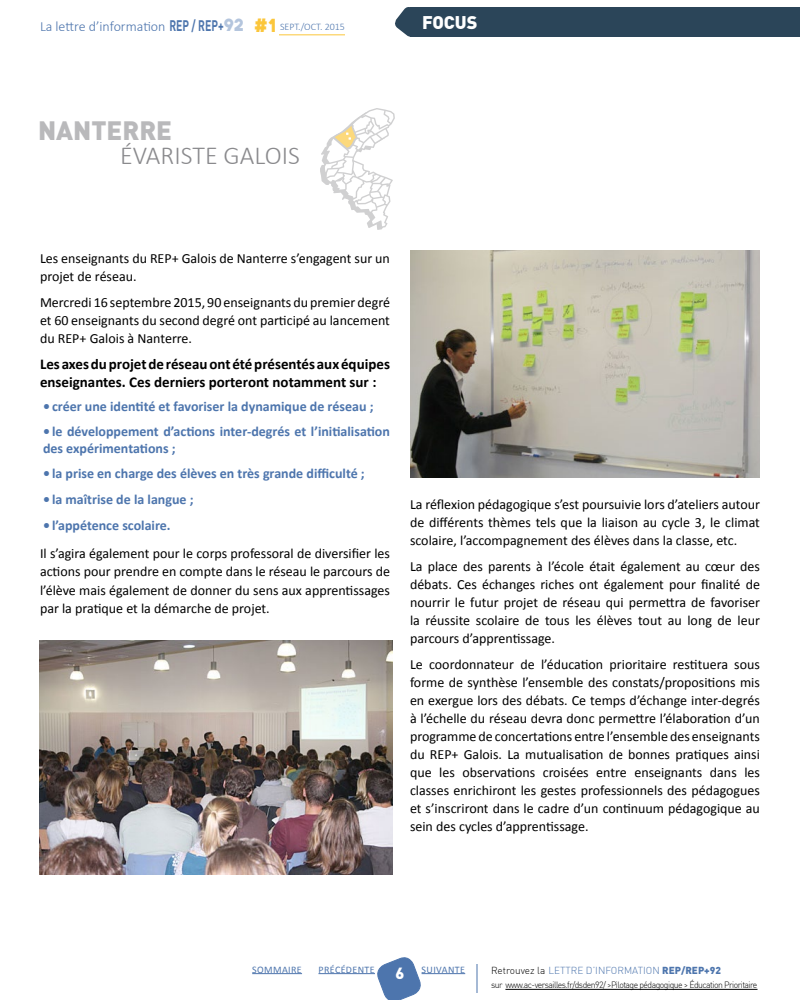
<style>
.page{position:relative;width:800px;height:1000px;background:#fff}
.page>*{position:absolute;margin:0;border:0;box-sizing:border-box;transform-origin:0 0}
.t1{font:300 26px "Calibri";color:#8a8a8d}
.t2{font:900 26px "DIN";color:#b9b9bb}
.t3{font:900 18px "DIN";color:#fff}
.t4{font:900 16px "DIN";color:#fff}
.t5{font:700 15px/18px "Calibri";color:#000}
.t6{font:14px/18px "Calibri";color:#000;text-align:justify}
.t7{font:700 14px/16px "Calibri";color:#4d75ad}
.t8{font:300 14px "Calibri";color:#4d75ad}
.t9{font:300 10px "DIN";color:#4d75ad}
.t10{font:10px "Calibri";letter-spacing:.04em;color:#4d75ad}
.t11{font:300 9px "DIN";letter-spacing:-.06em;color:#000;scale:.96 1}
.s1{font-family:"DIN";font-weight:700;font-size:15px}
.s2{font-family:"The Bold Font";font-weight:400;font-size:17px;color:#b4c5dd}
.s3{font-family:"The Bold Font";font-weight:400;font-size:18px;color:#fbc63b}
.s4{font-size:10px}
.s5{color:#000}
.s6{font-weight:900}
</style>
<div class="page">
<svg style="left:377px;top:957px;width:46px;height:43px"></svg>
<hr style="left:505px;top:989px;width:253px;height:1px;background:#000">
<hr style="left:252px;top:973px;width:50px;height:1px;background:#4d75ad">
<hr style="left:422px;top:973px;width:43px;height:1px;background:#4d75ad">
<hr style="left:318px;top:973px;width:57px;height:1px;background:#4d75ad">
<hr style="left:476px;top:964px;width:2px;height:29px;background:#4d75ad">
<img style="left:40px;top:640px;width:352px;height:235px">
<img style="left:410px;top:250px;width:350px;height:228px">
<svg style="left:320px;top:108px;width:75px;height:122px"></svg>
<div style="left:410px;top:7px;width:390px;height:30px;background:#2b4559"></div>
<svg style="left:395px;top:7px;width:15px;height:30px"></svg>
<hr style="left:279px;top:35px;width:66px;height:1px;background:#fbc63b">
<p class="t8" style="left:40px;top:18px;width:307px">La lettre d’information <span class="s1">REP / REP+</span><span class="s2">92</span> <span class="s3">#1</span> <span class="s4">SEPT./OCT. 2015</span></p>
<p class="t3" style="left:422px;top:10px;width:57px">FOCUS</p>
<h1 class="t2" style="left:38px;top:113px;width:18px">NANT</h1>
<h1 class="t2" style="left:107px;top:113px;width:67px">ERRE</h1>
<h1 class="t1" style="left:120px;top:139px;width:181px">ÉVARISTE GALOIS</h1>
<p class="t6" style="left:40px;top:249px;width:351px">Les enseignants du REP+ Galois de Nanterre s’engagent sur un projet de réseau.</p>
<p class="t6" style="left:40px;top:293px;width:352px">Mercredi 16 septembre 2015, 90 enseignants du premier degré et 60 enseignants du second degré ont participé au lancement du REP+ Galois à Nanterre.</p>
<p class="t5" style="left:40px;top:355px;width:352px">Les axes du projet de réseau ont été présentés aux équipes enseignantes. Ces derniers porteront notamment sur :</p>
<p class="t7" style="left:43px;top:398px;width:332px">• créer une identité et favoriser la dynamique de réseau ;</p>
<p class="t7" style="left:43px;top:424px;width:349px">• le développement d’actions inter-degrés et l’initialisation des expérimentations ;</p>
<p class="t7" style="left:43px;top:466px;width:323px">• la prise en charge des élèves en très grande difficulté ;</p>
<p class="t7" style="left:43px;top:492px;width:152px">• la maîtrise de la langue ;</p>
<p class="t7" style="left:43px;top:518px;width:129px">• l’appétence scolaire.</p>
<p class="t6" style="left:40px;top:545px;width:352px">Il s’agira également pour le corps professoral de diversifier les actions pour prendre en compte dans le réseau le parcours de l’élève mais également de donner du sens aux apprentissages par la pratique et la démarche de projet.</p>
<p class="t6" style="left:410px;top:495px;width:351px">La réflexion pédagogique s’est poursuivie lors d’ateliers autour de différents thèmes tels que la liaison au cycle 3, le climat scolaire, l’accompagnement des élèves dans la classe, etc.</p>
<p class="t6" style="left:410px;top:557px;width:352px">La place des parents à l’école était également au cœur des débats. Ces échanges riches ont également pour finalité de nourrir le futur projet de réseau qui permettra de favoriser la réussite scolaire de tous les élèves tout au long de leur parcours d’apprentissage.</p>
<p class="t6" style="left:410px;top:655px;width:352px">Le coordonnateur de l’éducation prioritaire restituera sous forme de synthèse l’ensemble des constats/propositions mis en exergue lors des débats. Ce temps d’échange inter-degrés à l’échelle du réseau devra donc permettre l’élaboration d’un programme de concertations entre l’ensemble des enseignants du REP+ Galois. La mutualisation de bonnes pratiques ainsi que les observations croisées entre enseignants dans les classes enrichiront les gestes professionnels des pédagogues et s’inscriront dans le cadre d’un continuum pédagogique au sein des cycles d’apprentissage.</p>
<p class="t10" style="left:252px;top:963px;width:51px">sommaire</p>
<p class="t10" style="left:318px;top:963px;width:58px">précédente</p>
<p class="t10" style="left:422px;top:963px;width:45px">suivante</p>
<p class="t4" style="left:396px;top:963px;width:10px">6</p>
<p class="t9" style="left:491px;top:964px;width:232px"><span class="s5">Retrouvez la</span> LETTRE D’INFORMATION <span class="s6">REP/REP+92</span></p>
<p class="t11" style="left:491px;top:979px;width:279px">sur www.ac-versailles.fr/dsden92/ &gt;Pilotage pédagogique &gt; Éducation Prioritaire</p>
</div>
